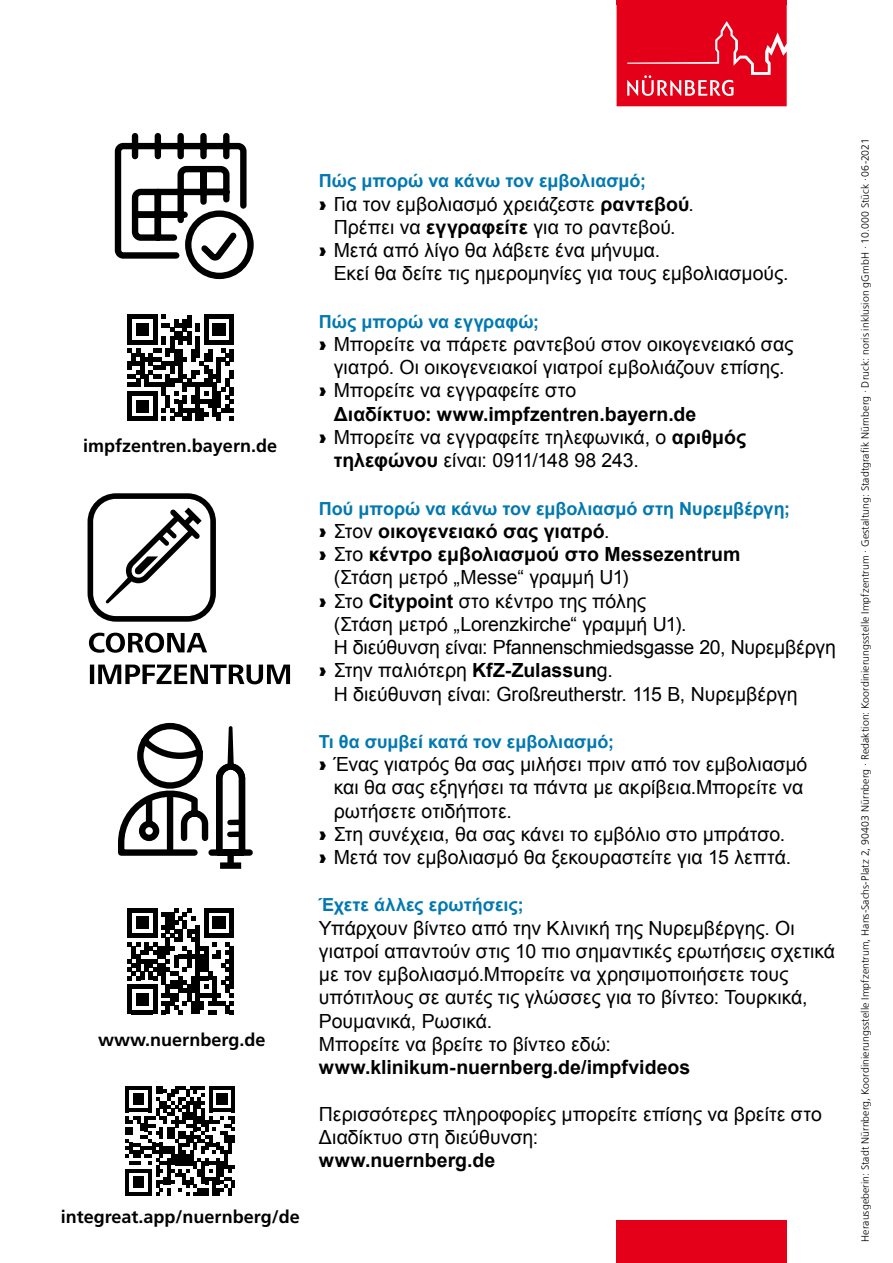
<style>
.page{position:relative;width:893px;height:1263px;background:#fff}
.page>*{position:absolute;margin:0;border:0;box-sizing:border-box;transform-origin:0 0}
.Fließtext_FS{font:19.5px/23.2px "Arial";color:#000}
.Fließtext_FS-2{font:700 19.5px/23.2px "Arial";color:#000}
.Arial_bold_blau_13_1{font:700 18px "Arial";color:#0078b0}
.t1{font:700 18px "Frutiger LT Std";color:#000}
.Fließtext_FS-3{font:300 10.5px "Frutiger LT Com";letter-spacing:.005em;color:#000}
.s1{font-family:"Frutiger LT Std";font-weight:900}
.s2{font-weight:700}
.s3{font-weight:400}
</style>
<div class="page">
<div style="left:617px;top:1220px;width:170px;height:43px;background:#e30018"></div>
<svg style="left:617px;top:0;width:170px;height:106px;background:#e5142a"></svg>
<svg style="left:114px;top:133px;width:140px;height:147px"></svg>
<svg style="left:90px;top:664px;width:200px;height:20px"></svg>
<svg style="left:89px;top:633px;width:118px;height:20px"></svg>
<svg style="left:88px;top:493px;width:128px;height:129px"></svg>
<svg style="left:128px;top:315px;width:106px;height:106px"></svg>
<svg style="left:118px;top:722px;width:135px;height:147px"></svg>
<svg style="left:128px;top:908px;width:106px;height:106px"></svg>
<svg style="left:125px;top:1086px;width:110px;height:110px"></svg>
<p class="t1" style="left:83px;top:435px;width:196px">impfzentren.bayern.de</p>
<p class="t1" style="left:98px;top:1029px;width:169px">www.nuernberg.de</p>
<p class="t1" style="left:61px;top:1206px;width:241px">integreat.app/nuernberg/de</p>
<p class="Arial_bold_blau_13_1" style="left:319px;top:169px;width:329px">Πώς μπορώ να κάνω τον εμβολιασμό;</p>
<p class="Fließtext_FS" style="left:319px;top:192px;width:377px;text-align:center"><span class="s1">›</span> Για τον εμβολιασμό χρειάζεστε <span class="s2">ραντεβού</span>.<br>Πρέπει να <span class="s2">εγγραφείτε</span> για το ραντεβού.</p>
<p class="Fließtext_FS" style="left:334px;top:239px;width:456px;text-indent:-15px"><span class="s1">›</span> Μετά από λίγο θα λάβετε ένα μήνυμα.<br>Εκεί θα δείτε τις ημερομηνίες για τους εμβολιασμούς.</p>
<p class="Arial_bold_blau_13_1" style="left:319px;top:309px;width:222px">Πώς μπορώ να εγγραφώ;</p>
<p class="Fließtext_FS" style="left:319px;top:333px;width:476px;text-align:center"><span class="s1">›</span> Μπορείτε να πάρετε ραντεβού στον οικογενειακό σας γιατρό. Οι οικογενειακοί γιατροί εμβολιάζουν επίσης.</p>
<p class="Fließtext_FS-2" style="left:334px;top:380px;width:364px;text-indent:-15px"><span class="s1">›</span> <span class="s3">Μπορείτε να εγγραφείτε στο<br></span>Διαδίκτυο: www.impfzentren.bayern.de</p>
<p class="Fließtext_FS" style="left:334px;top:426px;width:414px;text-indent:-15px"><span class="s1">›</span> Μπορείτε να εγγραφείτε τηλεφωνικά, ο <span class="s2">αριθμός τηλεφώνου</span> είναι: 0911/148 98 243.</p>
<p class="Arial_bold_blau_13_1" style="left:319px;top:496px;width:473px">Πού μπορώ να κάνω τον εμβολιασμό στη Νυρεμβέργη;</p>
<p class="Fließtext_FS-2" style="left:319px;top:520px;width:292px"><span class="s1">›</span> <span class="s3">Στον</span> οικογενειακό σας γιατρό<span class="s3">.</span></p>
<p class="Fließtext_FS-2" style="left:334px;top:543px;width:408px;text-indent:-15px"><span class="s1">›</span> <span class="s3">Στο</span> κέντρο εμβολιασμού στο Messezentrum <span class="s3">(Στάση μετρό „Messe“ γραμμή U1)</span></p>
<p class="Fließtext_FS" style="left:334px;top:589px;width:504px;text-indent:-15px"><span class="s1">›</span> Στο <span class="s2">Citypoint</span> στο κέντρο της πόλης<br>(Στάση μετρό „Lorenzkirche“ γραμμή U1).<br>Η διεύθυνση είναι: Pfannenschmiedsgasse 20, Νυρεμβέργη</p>
<p class="Fließtext_FS" style="left:334px;top:659px;width:465px;text-indent:-15px"><span class="s1">›</span> Στην παλιότερη <span class="s2">ΚfZ-Zulassun</span>g.<br>Η διεύθυνση είναι: Großreutherstr. 115 Β, Νυρεμβέργη</p>
<p class="Arial_bold_blau_13_1" style="left:319px;top:729px;width:297px">Τι θα συμβεί κατά τον εμβολιασμό;</p>
<p class="Fließtext_FS" style="left:334px;top:753px;width:475px;text-indent:-15px"><span class="s1">›</span> Ένας γιατρός θα σας μιλήσει πριν από τον εμβολιασμό και θα σας εξηγήσει τα πάντα με ακρίβεια.Μπορείτε να ρωτήσετε οτιδήποτε.</p>
<p class="Fließtext_FS" style="left:319px;top:822px;width:468px"><span class="s1">›</span> Στη συνέχεια, θα σας κάνει το εμβόλιο στο μπράτσο.</p>
<p class="Fließtext_FS" style="left:319px;top:846px;width:474px"><span class="s1">›</span> Μετά τον εμβολιασμό θα ξεκουραστείτε για 15 λεπτά.</p>
<p class="Arial_bold_blau_13_1" style="left:319px;top:893px;width:206px">Έχετε άλλες ερωτήσεις;</p>
<p class="Fließtext_FS" style="left:319px;top:916px;width:518px">Υπάρχουν βίντεο από την Κλινική της Νυρεμβέργης. Οι γιατροί απαντούν στις 10 πιο σημαντικές ερωτήσεις σχετικά με τον εμβολιασμό.Μπορείτε να χρησιμοποιήσετε τους υπότιτλους σε αυτές τις γλώσσες για το βίντεο: Τουρκικά, Ρουμανικά, Ρωσικά.</p>
<p class="Fließtext_FS-2" style="left:319px;top:1033px;width:373px"><span class="s3">Μπορείτε να βρείτε το βίντεο εδώ: </span>www.klinikum-nuernberg.de/impfvideos</p>
<p class="Fließtext_FS" style="left:319px;top:1102px;width:504px">Περισσότερες πληροφορίες μπορείτε επίσης να βρείτε στο<br>Διαδίκτυο στη διεύθυνση:</p>
<p class="Fließtext_FS-2" style="left:319px;top:1149px;width:178px">www.nuernberg.de</p>
<p class="Fließtext_FS-3" style="left:859px;top:1242px;width:1105px;rotate:-90deg">Herausgeberin: Stadt Nürnberg, Koordinierungsstelle Impfzentrum, Hans-Sachs-Platz 2, 90403 Nürnberg · Redaktion: Koordinierungsstelle Impfzentrum · Gestaltung: Stadtgrafik Nürnberg · Druck: noris inklusion gGmbH · 10.000 Stück ·06-2021</p>
</div>
